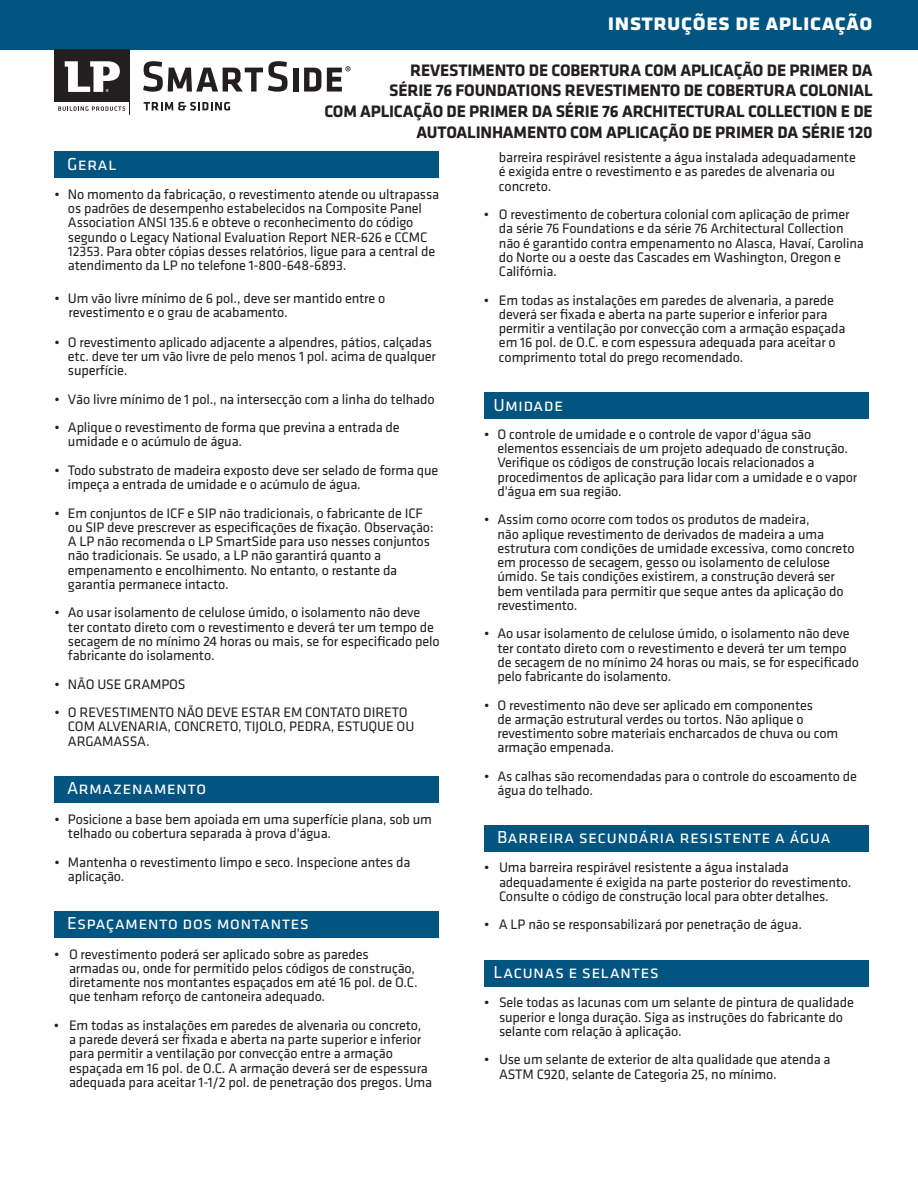
<style>
.page{position:relative;width:918px;height:1188px;background:#fff}
.page>*{position:absolute;margin:0;border:0;box-sizing:border-box;transform-origin:0 0}
.t1{font:700 24px "Klavika";color:#fff}
.t2{font:18px "Klavika";letter-spacing:.015em;color:#fff}
.t3{font:700 17.25px/20.7px "Klavika";letter-spacing:-.01em;color:#231f20}
.t4{font:14.25px/14.2px "Klavika";letter-spacing:-.01em;color:#231f20}
</style>
<div class="page">
<div style="left:0;top:0;width:918px;height:49px;background:#005480"></div>
<svg style="left:143px;top:61px;width:145px;height:31px"></svg>
<div style="left:293px;top:68px;width:5px;height:24px;background:#231f20"></div>
<svg style="left:304px;top:68px;width:17px;height:24px"></svg>
<svg style="left:327px;top:66px;width:23px;height:26px"></svg>
<svg style="left:144px;top:102px;width:86px;height:9px"></svg>
<div style="left:54px;top:49px;width:75px;height:53px;background:#231f20"></div>
<svg style="left:65px;top:61px;width:55px;height:31px"></svg>
<svg style="left:58px;top:106px;width:67px;height:5px"></svg>
<div style="left:54px;top:151px;width:385px;height:27px;background:#005480"></div>
<div style="left:54px;top:776px;width:384px;height:27px;background:#005480"></div>
<div style="left:484px;top:960px;width:384px;height:27px;background:#005480"></div>
<div style="left:54px;top:911px;width:384px;height:27px;background:#005480"></div>
<div style="left:484px;top:825px;width:384px;height:27px;background:#005480"></div>
<div style="left:484px;top:392px;width:384px;height:27px;background:#005480"></div>
<h1 class="t1" style="left:607px;top:5px;width:267px">INSTRUÇÕES DE APLICAÇÃO</h1>
<p class="t3" style="left:389px;top:59px;width:484px;text-indent:21px">REVESTIMENTO DE COBERTURA COM APLICAÇÃO DE PRIMER DA<br>SÉRIE 76 FOUNDATIONS</p>
<p class="t3" style="left:565px;top:80px;width:309px">REVESTIMENTO DE COBERTURA COLONIAL</p>
<p class="t3" style="left:324px;top:100px;width:46px">COM APLICAÇÃO</p>
<p class="t3" style="left:447px;top:100px;width:227px">DE PRIMER DA SÉRIE 76 ARCHITECTURAL</p>
<p class="t3" style="left:748px;top:100px;width:10px">COLLECTION</p>
<p class="t3" style="left:841px;top:100px;width:33px">E DE</p>
<p class="t3" style="left:416px;top:121px;width:11px">AUTOALIN</p>
<p class="t3" style="left:492px;top:121px;width:23px">HAMENTO</p>
<p class="t3" style="left:570px;top:121px;width:304px">COM APLICAÇÃO DE PRIMER DA SÉRIE 120</p>
<p class="t2" style="left:67px;top:152px;width:51px">Geral</p>
<p class="t4" style="left:68px;top:187px;width:373px;text-indent:-13px">• No momento da fabricação, o revestimento atende ou ultrapassa os padrões de desempenho estabelecidos na Composite Panel Association ANSI 135.6 e obteve o reconhecimento do código segundo o Legacy National Evaluation Report NER-626 e CCMC 12353. Para obter cópias desses relatórios, ligue para a central de atendimento da LP no telefone 1-800-648-6893.</p>
<p class="t4" style="left:68px;top:291px;width:318px;text-indent:-14px">• Um vão livre mínimo de 6 pol., deve ser mantido entre o revestimento e o grau de acabamento.</p>
<p class="t4" style="left:68px;top:334px;width:369px;text-indent:-13px">• O revestimento aplicado adjacente a alpendres, pátios, calçadas etc. deve ter um vão livre de pelo menos 1 pol. acima de qualquer superfície.</p>
<p class="t4" style="left:54px;top:391px;width:382px">• Vão livre mínimo de 1 pol., na intersecção com a linha do telhado</p>
<p class="t4" style="left:68px;top:420px;width:333px;text-indent:-13px">• Aplique o revestimento de forma que previna a entrada de umidade e o acúmulo de água.</p>
<p class="t4" style="left:68px;top:463px;width:372px;text-indent:-13px">• Todo substrato de madeira exposto deve ser selado de forma que impeça a entrada de umidade e o acúmulo de água.</p>
<p class="t4" style="left:68px;top:505px;width:367px;text-indent:-13px">• Em conjuntos de ICF e SIP não tradicionais, o fabricante de ICF ou SIP deve prescrever as especificações de fixação. Observação:<br>A LP não recomenda o LP SmartSide para uso nesses conjuntos não tradicionais. Se usado, a LP não garantirá quanto a empenamento e encolhimento. No entanto, o restante da garantia permanece intacto.</p>
<p class="t4" style="left:68px;top:605px;width:373px;text-indent:-13px">• Ao usar isolamento de celulose úmido, o isolamento não deve ter contato direto com o revestimento e deverá ter um tempo de secagem de no mínimo 24 horas ou mais, se for especificado pelo fabricante do isolamento.</p>
<p class="t4" style="left:54px;top:676px;width:133px">• NÃO USE GRAMPOS</p>
<p class="t4" style="left:68px;top:705px;width:348px;text-indent:-13px">• O REVESTIMENTO NÃO DEVE ESTAR EM CONTATO DIRETO<br>COM ALVENARIA, CONCRETO, TIJOLO, PEDRA, ESTUQUE OU<br>ARGAMASSA.</p>
<p class="t2" style="left:67px;top:777px;width:141px">Armazenamento</p>
<p class="t4" style="left:68px;top:812px;width:366px;text-indent:-13px">• Posicione a base bem apoiada em uma superfície plana, sob um telhado ou cobertura separada à prova d'água.</p>
<p class="t4" style="left:68px;top:854px;width:344px;text-indent:-13px">• Mantenha o revestimento limpo e seco. Inspecione antes da aplicação.</p>
<p class="t2" style="left:67px;top:911px;width:244px">Espaçamento dos montantes</p>
<p class="t4" style="left:69px;top:946px;width:350px;text-indent:-15px">• O revestimento poderá ser aplicado sobre as paredes armadas ou, onde for permitido pelos códigos de construção, diretamente nos montantes espaçados em até 16 pol. de O.C. que tenham reforço de cantoneira adequado.</p>
<p class="t4" style="left:69px;top:1018px;width:365px;text-indent:-15px">• Em todas as instalações em paredes de alvenaria ou concreto,<br>a parede deverá ser fixada e aberta na parte superior e inferior para permitir a ventilação por convecção entre a armação espaçada em 16 pol. de O.C. A armação deverá ser de espessura adequada para aceitar 1-1/2 pol. de penetração dos pregos. Uma</p>
<p class="t4" style="left:499px;top:150px;width:358px">barreira respirável resistente a água instalada adequadamente é exigida entre o revestimento e as paredes de alvenaria ou concreto.</p>
<p class="t4" style="left:499px;top:207px;width:366px;text-indent:-15px">• O revestimento de cobertura colonial com aplicação de primer da série 76 Foundations e da série 76 Architectural Collection não é garantido contra empenamento no Alasca, Havaí, Carolina do Norte ou a oeste das Cascades em Washington, Oregon e Califórnia.</p>
<p class="t4" style="left:499px;top:292px;width:348px;text-indent:-15px">• Em todas as instalações em paredes de alvenaria, a parede deverá ser fixada e aberta na parte superior e inferior para permitir a ventilação por convecção com a armação espaçada em 16 pol. de O.C. e com espessura adequada para aceitar o comprimento total do prego recomendado.</p>
<p class="t2" style="left:493px;top:393px;width:71px">Umidade</p>
<p class="t4" style="left:497px;top:427px;width:361px;text-indent:-13px">• O controle de umidade e o controle de vapor d'água são elementos essenciais de um projeto adequado de construção.<br>Verifique os códigos de construção locais relacionados a procedimentos de aplicação para lidar com a umidade e o vapor d'água em sua região.</p>
<p class="t4" style="left:497px;top:512px;width:359px;text-indent:-13px">• Assim como ocorre com todos os produtos de madeira,<br>não aplique revestimento de derivados de madeira a uma estrutura com condições de umidade excessiva, como concreto em processo de secagem, gesso ou isolamento de celulose úmido. Se tais condições existirem, a construção deverá ser bem ventilada para permitir que seque antes da aplicação do revestimento.</p>
<p class="t4" style="left:497px;top:626px;width:363px;text-indent:-13px">• Ao usar isolamento de celulose úmido, o isolamento não deve ter contato direto com o revestimento e deverá ter um tempo de secagem de no mínimo 24 horas ou mais, se for especificado pelo fabricante do isolamento.</p>
<p class="t4" style="left:497px;top:697px;width:342px;text-indent:-13px">• O revestimento não deve ser aplicado em componentes<br>de armação estrutural verdes ou tortos. Não aplique o revestimento sobre materiais encharcados de chuva ou com armação empenada.</p>
<p class="t4" style="left:497px;top:769px;width:361px;text-indent:-13px">• As calhas são recomendadas para o controle do escoamento de água do telhado.</p>
<p class="t2" style="left:497px;top:825px;width:335px">Barreira secundária resistente a água</p>
<p class="t4" style="left:499px;top:860px;width:354px;text-indent:-15px">• Uma barreira respirável resistente a água instalada adequadamente é exigida na parte posterior do revestimento.<br>Consulte o código de construção local para obter detalhes.</p>
<p class="t4" style="left:484px;top:917px;width:319px">• A LP não se responsabilizará por penetração de água.</p>
<p class="t2" style="left:493px;top:960px;width:167px">Lacunas e selantes</p>
<p class="t4" style="left:499px;top:995px;width:356px;text-indent:-15px">• Sele todas as lacunas com um selante de pintura de qualidade superior e longa duração. Siga as instruções do fabricante do selante com relação à aplicação.</p>
<p class="t4" style="left:499px;top:1052px;width:333px;text-indent:-15px">• Use um selante de exterior de alta qualidade que atenda a<br>ASTM C920, selante de Categoria 25, no mínimo.</p>
</div>
